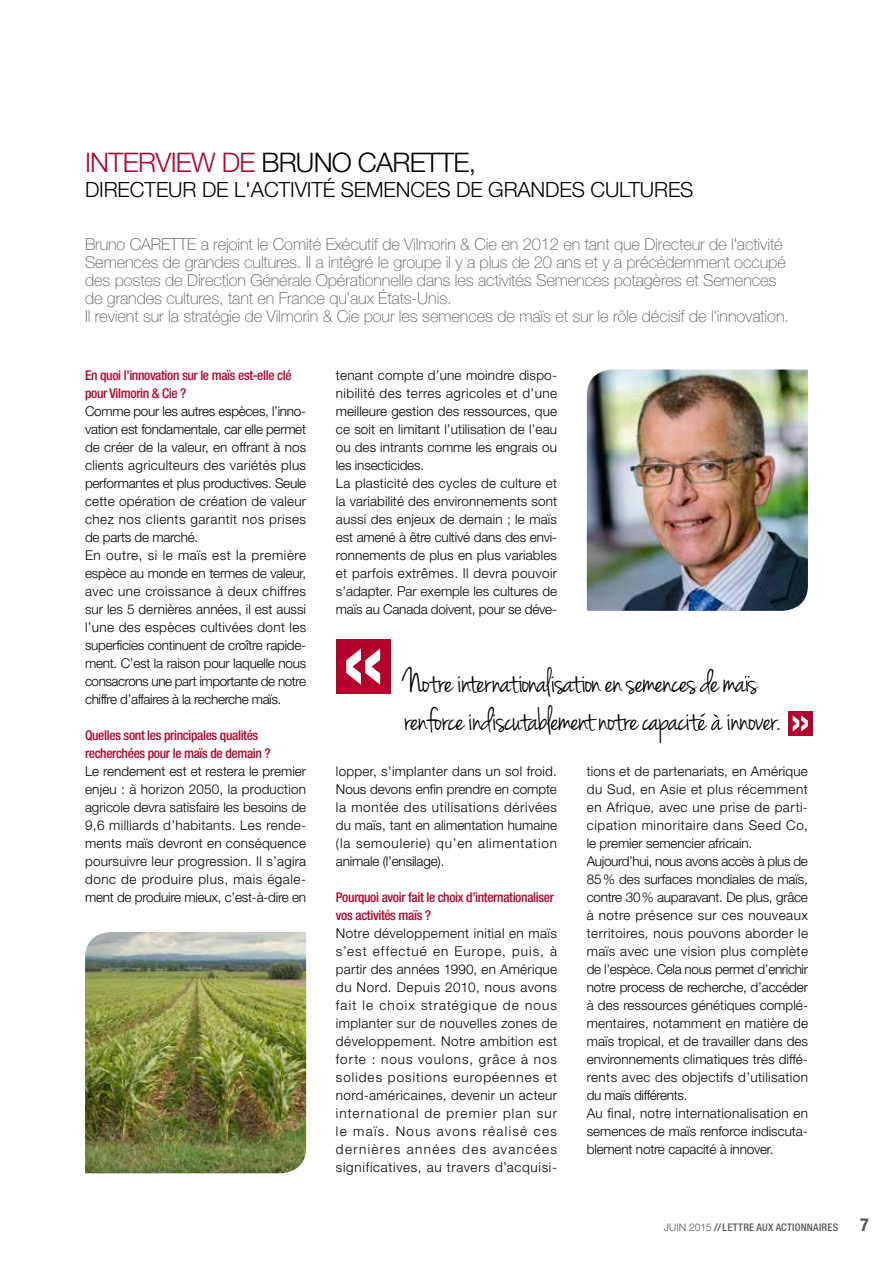
<style>
.page{position:relative;width:893px;height:1263px;background:#fff}
.page>*{position:absolute;margin:0;border:0;box-sizing:border-box;transform-origin:0 0}
.t1{font:35.85px/38.7px "Jenna Sue";letter-spacing:-.025em;color:#000}
.t2{font:300 27px "Helvetica Neue";letter-spacing:-.03em;color:#000}
.t3{font:300 21px "Helvetica Neue";letter-spacing:-.01em;color:#000}
.t4{font:100 16.5px/18px "Helvetica Neue";letter-spacing:-.01em;color:#58585a}
.t5{font:300 13.5px/18px "Helvetica Neue";letter-spacing:.005em;color:#000;text-align:justify}
.t6{font:300 13.5px/18px "Helvetica Neue";letter-spacing:-.015em;color:#000}
.t7{font:500 condensed 13.5px/18px "Helvetica Neue";letter-spacing:-.025em;color:#b5022a}
.t8{font:500 condensed 10.5px "Helvetica Neue";letter-spacing:.02em;color:#58585a}
.s1{color:#b5022a}
.s2{font-weight:300;font-stretch:normal}
.s3{font-stretch:normal}
.s4{font-weight:700;font-size:18px}
</style>
<div class="page">
<img style="left:587px;top:369px;width:221px;height:242px">
<img style="left:85px;top:932px;width:221px;height:241px">
<div style="left:336px;top:639px;width:54px;height:55px;background:#b5022a"></div>
<svg style="left:346px;top:649px;width:34px;height:36px"></svg>
<svg style="left:745px;top:676px;width:4px;height:16px"></svg>
<svg style="left:698px;top:713px;width:25px;height:17px"></svg>
<div style="left:788px;top:711px;width:24px;height:25px;background:#b5022a"></div>
<svg style="left:793px;top:715px;width:15px;height:16px"></svg>
<h2 class="t2" style="left:85px;top:146px;width:393px"><span class="s1">INTERVIEW DE</span> BRUNO CARETTE,</h2>
<h3 class="t3" style="left:85px;top:177px;width:610px">DIRECTEUR DE L'ACTIVITÉ SEMENCES DE GRANDES CULTURES</h3>
<p class="t4" style="left:85px;top:235px;width:705px">Bruno CARETTE a rejoint le Comité Exécutif de Vilmorin &amp; Cie en 2012 en tant que Directeur de l'activité Semences de grandes cultures. Il a intégré le groupe il y a plus de 20 ans et y a précédemment occupé des postes de Direction Générale Opérationnelle dans les activités Semences potagères et Semences de grandes cultures, tant en France qu’aux États-Unis.<br>Il revient sur la stratégie de Vilmorin &amp; Cie pour les semences de maïs et sur le rôle décisif de l'innovation.</p>
<p class="t7" style="left:85px;top:366px;width:208px">En quoi l’innovation sur le maïs est-elle clé pour Vilmorin &amp; Cie ?</p>
<p class="t6" style="left:85px;top:402px;width:223px">Comme pour les autres espèces, l’inno&shy;vation est fondamentale, car elle permet de créer de la valeur, en offrant à nos clients agriculteurs des variétés plus performantes et plus productives. Seule cette opération de création de valeur chez nos clients garantit nos prises de parts de marché.<br>En outre, si le maïs est la première espèce au monde en termes de valeur, avec une croissance à deux chiffres sur les 5 dernières années, il est aussi l’une des espèces cultivées dont les superficies continuent de croître rapide&shy;ment. C’est la raison pour laquelle nous consacrons une part importante de notre chiffre d’affaires à la recherche maïs.</p>
<p class="t7" style="left:85px;top:726px;width:187px">Quelles sont les principales qualités recherchées pour le maïs de demain ?</p>
<p class="t5" style="left:85px;top:762px;width:223px">Le rendement est et restera le premier enjeu : à horizon 2050, la production agricole devra satisfaire les besoins de 9,6 milliards d’habitants. Les rende&shy;ments maïs devront en conséquence poursuivre leur progression. Il s’agira donc de produire plus, mais égale&shy;ment de produire mieux, c’est-à-dire en</p>
<p class="t5" style="left:336px;top:366px;width:223px;text-align:left">tenant compte d’une moindre dispo&shy;nibilité des terres agricoles et d’une meilleure gestion des ressources, que ce soit en limitant l’utilisation de l’eau ou des intrants comme les engrais ou les insecticides.<br>La plasticité des cycles de culture et la variabilité des environnements sont aussi des enjeux de demain ; le maïs est amené à être cultivé dans des envi&shy;ronnements de plus en plus variables et parfois extrêmes. Il devra pouvoir s’adapter. Par exemple les cultures de maïs au Canada doivent, pour se déve-</p>
<h1 class="t1" style="left:404px;top:664px;width:378px">Notre internationalisation en semences de mas renforce indiscutablement notre capacit innover.</h1>
<p class="t5" style="left:336px;top:762px;width:223px">lopper, s'implanter dans un sol froid.<br>Nous devons enfin prendre en compte la montée des utilisations dérivées du maïs, tant en alimentation humaine (la semoulerie) qu’en alimentation animale (l’ensilage).</p>
<p class="t7" style="left:336px;top:888px;width:220px">Pourquoi avoir fait le choix d’internationaliser vos activités maïs ?</p>
<p class="t5" style="left:336px;top:924px;width:223px">Notre développement initial en maïs s’est effectué en Europe, puis, à partir des années 1990, en Amérique du Nord. Depuis 2010, nous avons fait le choix stratégique de nous implanter sur de nouvelles zones de développement. Notre ambition est forte : nous voulons, grâce à nos solides positions européennes et nord-américaines, devenir un acteur international de premier plan sur le maïs. Nous avons réalisé ces dernières années des avancées significatives, au travers d’acquisi-</p>
<p class="t5" style="left:587px;top:762px;width:223px;text-align:left">tions et de partenariats, en Amérique du Sud, en Asie et plus récemment en Afrique, avec une prise de parti&shy;cipation minoritaire dans Seed Co, le premier semencier africain.<br>Aujourd’hui, nous avons accès à plus de 85% des surfaces mondiales de maïs, contre 30% auparavant. De plus, grâce à notre présence sur ces nouveaux territoires, nous pouvons aborder le maïs avec une vision plus complète de l’espèce. Cela nous permet d’enrichir notre process de recherche, d’accéder à des ressources génétiques complé&shy;mentaires, notamment en matière de maïs tropical, et de travailler dans des environnements climatiques très diffé&shy;rents avec des objectifs d’utilisation du maïs différents.<br>Au final, notre internationalisation en semences de maïs renforce indiscuta&shy;blement notre capacité à innover.</p>
<p class="t8" style="left:664px;top:1221px;width:206px"><span class="s2">JUIN 2015</span> <span class="s3">//</span> LETTRE AUX ACTIONNAIRES <span class="s4">7</span></p>
</div>
